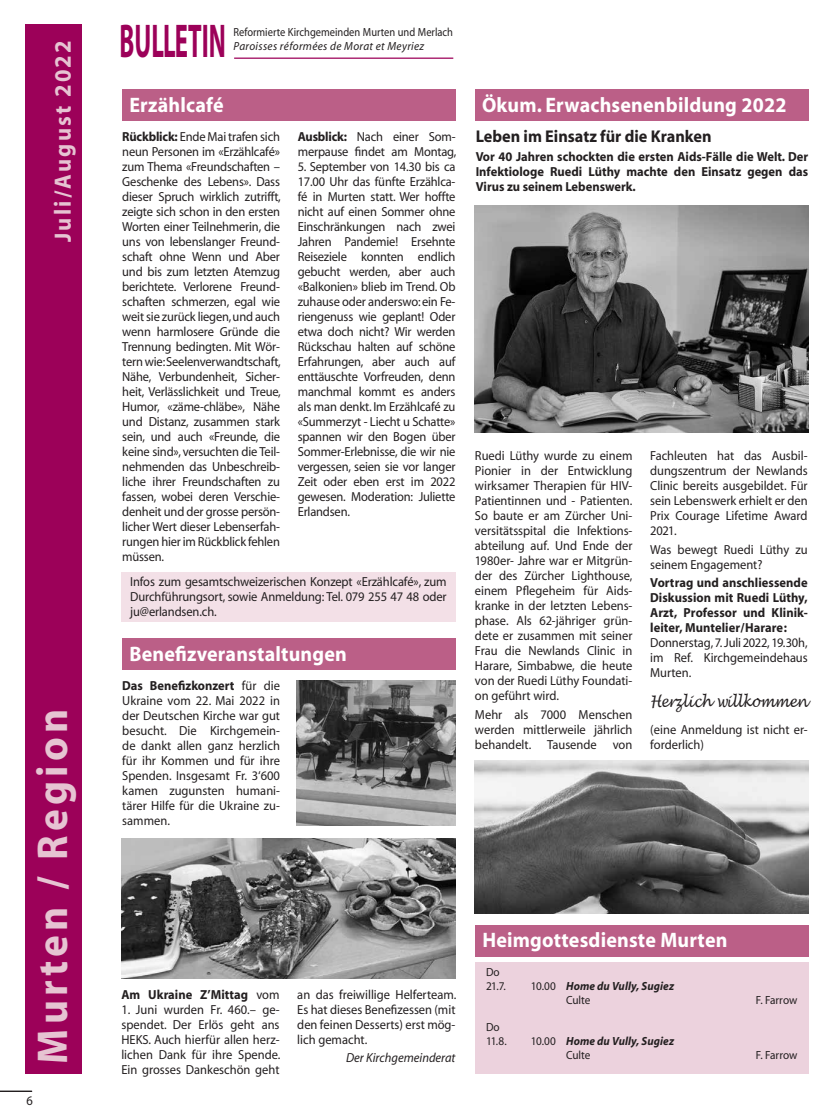
<style>
.page{position:relative;width:833px;height:1120px;background:#fff}
.page>*{position:absolute;margin:0;border:0;box-sizing:border-box;transform-origin:0 0}
.t1{font:700 47.62px "Myriad";color:#9c0159;scale:.52 1}
.t2{font:700 43.38px "Myriad";letter-spacing:.1em;color:#e6c4d2;scale:.95 1}
.t3{font:700 23.62px "Myriad";letter-spacing:.1em;color:#e6c4d2;scale:.95 1}
.t4{font:700 21px "Myriad";letter-spacing:.01em;color:#fff;scale:.95 1}
.t5{font:700 17px "Myriad";color:#231f20;scale:.95 1}
.t6{font:italic 15.75px "Lucida Handwriting";letter-spacing:-.015em;color:#231f20;scale:.86 1}
.t7{font:13.12px/15px "Myriad";letter-spacing:-.005em;color:#231f20;text-align:justify;scale:.95 1}
.t8{font:700 13.12px/15px "Myriad";color:#231f20;text-align:justify;scale:.95 1}
.t9{font:italic 13.12px "Myriad";color:#231f20;scale:.95 1}
.t10{font:italic 700 11.75px/13.8px "Myriad";letter-spacing:.01em;color:#231f20;scale:.95 1}
.t11{font:11.75px "Myriad";color:#231f20;scale:.89 1}
.t12{font:11.75px/13.8px "Myriad";color:#231f20;scale:.95 1}
.t13{font:italic 11.75px "Myriad";letter-spacing:.03em;color:#231f20;scale:.95 1}
.s1{font-weight:700}
.s2{font-weight:400}
.s3{font-weight:400;font-style:normal}
</style>
<div class="page">
<div style="left:475px;top:925px;width:333px;height:32px;background:#bb5f87"></div>
<div style="left:475px;top:962px;width:333px;height:111px;background:#ecd2dd"></div>
<div style="left:25px;top:25px;width:56px;height:1049px;background:#9c0159"></div>
<div style="left:122px;top:638px;width:333px;height:32px;background:#bb5f87"></div>
<img style="left:297px;top:680px;width:158px;height:146px">
<img style="left:121px;top:838px;width:334px;height:140px">
<div style="left:121px;top:572px;width:334px;height:50px;background:#f3e0e7"></div>
<div style="left:122px;top:89px;width:333px;height:31px;background:#bb5f87"></div>
<div style="left:475px;top:89px;width:333px;height:31px;background:#bb5f87"></div>
<img style="left:475px;top:206px;width:333px;height:227px">
<img style="left:475px;top:760px;width:333px;height:153px">
<hr style="left:234px;top:58px;width:219px;height:1px;background:#9c0159">
<hr style="left:0;top:1091px;width:32px;height:1px;background:#231f20">
<h3 class="t3" style="left:51px;top:242px;width:213px;rotate:-90deg">Juli/August 2022</h3>
<h2 class="t2" style="left:30px;top:1063px;width:374px;rotate:-90deg">Murten / Region</h2>
<p class="t7" style="left:26px;top:1093px;width:8px">6</p>
<h1 class="t1" style="left:120px;top:17px;width:206px">BULLETIN</h1>
<p class="t11" style="left:233px;top:26px;width:248px">Reformierte Kirchgemeinden Murten und Merlach</p>
<p class="t13" style="left:233px;top:40px;width:202px">Paroisses réformées de Morat et Meyriez</p>
<h3 class="t4" style="left:129px;top:94px;width:101px">Erzählcafé</h3>
<p class="t7" style="left:122px;top:130px;width:168px"><span class="s1">Rückblick:</span> Ende Mai trafen sich neun Personen im «Erzählcafé» zum Thema «Freundschaften – Geschenke des Lebens». Dass dieser Spruch wirklich zutrifft, zeigte sich schon in den ersten Worten einer Teilnehmerin, die uns von lebenslanger Freund&shy;schaft ohne Wenn und Aber und bis zum letzten Atemzug berichtete. Verlorene Freund&shy;schaften schmerzen, egal wie weit sie zurück liegen, und auch wenn harmlosere Gründe die Trennung bedingten. Mit Wör&shy;tern wie: Seelenverwandtschaft, Nähe, Verbundenheit, Sicher&shy;heit, Verlässlichkeit und Treue, Humor, «zäme-chläbe», Nähe und Distanz, zusammen stark sein, und auch «Freunde, die keine sind», versuchten die Teil&shy;nehmenden das Unbeschreib&shy;liche ihrer Freundschaften zu fassen, wobei deren Verschie&shy;denheit und der grosse persön&shy;licher Wert dieser Lebenserfah&shy;rungen hier im Rückblick fehlen müssen.</p>
<p class="t7" style="left:298px;top:130px;width:168px"><span class="s1">Ausblick:</span> Nach einer Som&shy;merpause findet am Montag,</p>
<p class="t7" style="left:298px;top:160px;width:168px">5. September von 14.30 bis ca 17.00 Uhr das fünfte Erzählca&shy;fé in Murten statt. Wer hoffte nicht auf einen Sommer ohne Einschränkungen nach zwei Jahren Pandemie! Ersehnte Reiseziele konnten endlich gebucht werden, aber auch «Balkonien» blieb im Trend. Ob zuhause oder anderswo: ein Fe&shy;riengenuss wie geplant! Oder etwa doch nicht? Wir werden Rückschau halten auf schöne Erfahrungen, aber auch auf enttäuschte Vorfreuden, denn manchmal kommt es anders als man denkt. Im Erzählcafé zu «Summerzyt - Liecht u Schatte» spannen wir den Bogen über Sommer-Erlebnisse, die wir nie vergessen, seien sie vor langer Zeit oder eben erst im 2022 gewesen. Moderation: Juliette Erlandsen.</p>
<p class="t7" style="left:130px;top:574px;width:334px">Infos zum gesamtschweizerischen Konzept «Erzählcafé», zum Durchführungsort, sowie Anmeldung: Tel. 079 255 47 48 oder ju@erlandsen.ch.</p>
<h3 class="t4" style="left:129px;top:643px;width:230px">Benefizveranstaltungen</h3>
<p class="t7" style="left:122px;top:679px;width:168px"><span class="s1">Das Benefizkonzert</span> für die Ukraine vom 22. Mai 2022 in der Deutschen Kirche war gut besucht. Die Kirchgemein&shy;de dankt allen ganz herzlich für ihr Kommen und für ihre Spenden. Insgesamt Fr. 3‘600 kamen zugunsten humani&shy;tärer Hilfe für die Ukraine zu&shy;sammen.</p>
<h3 class="t4" style="left:482px;top:94px;width:322px">Ökum. Erwachsenenbildung 2022</h3>
<p class="t5" style="left:476px;top:128px;width:250px">Leben im Einsatz für die Kranken</p>
<p class="t8" style="left:476px;top:149px;width:351px">Vor 40 Jahren schockten die ersten Aids-Fälle die Welt. Der Infektiologe Ruedi Lüthy machte den Einsatz gegen das Virus zu seinem Lebenswerk.</p>
<p class="t7" style="left:475px;top:449px;width:167px">Ruedi Lüthy wurde zu einem Pionier in der Entwicklung wirksamer Therapien für HIV-Patientinnen und - Patienten.<br>So baute er am Zürcher Uni&shy;versitätsspital die Infektions&shy;abteilung auf. Und Ende der 1980er- Jahre war er Mitgrün&shy;der des Zürcher Lighthouse, einem Pflegeheim für Aids&shy;kranke in der letzten Lebens&shy;phase. Als 62-jähriger grün&shy;dete er zusammen mit seiner Frau die Newlands Clinic in Harare, Simbabwe, die heute von der Ruedi Lüthy Foundati&shy;on geführt wird.</p>
<p class="t7" style="left:475px;top:707px;width:167px">Mehr als 7000 Menschen werden mittlerweile jährlich behandelt. Tausende von</p>
<p class="t7" style="left:650px;top:449px;width:167px">Fachleuten hat das Ausbil&shy;dungszentrum der Newlands Clinic bereits ausgebildet. Für sein Lebenswerk erhielt er den Prix Courage Lifetime Award 2021.</p>
<p class="t7" style="left:650px;top:542px;width:167px">Was bewegt Ruedi Lüthy zu seinem Engagement?</p>
<p class="t8" style="left:650px;top:576px;width:167px">Vortrag und anschliessende Diskussion mit Ruedi Lüthy, Arzt, Professor und Klinik&shy;leiter, Muntelier/Harare:</p>
<p class="t7" style="left:650px;top:636px;width:167px">Donnerstag, 7. Juli 2022, 19.30h, im Ref. Kirchgemeindehaus Murten.</p>
<p class="t6" style="left:650px;top:692px;width:184px">Herzlich willkommen</p>
<p class="t7" style="left:650px;top:722px;width:167px">(eine Anmeldung ist nicht er&shy;forderlich)</p>
<p class="t8" style="left:121px;top:987px;width:168px">Am Ukraine Z’Mittag <span class="s2">vom</span></p>
<p class="t7" style="left:121px;top:1002px;width:169px">1. Juni wurden Fr. 460.– ge&shy;spendet. Der Erlös geht ans HEKS. Auch hierfür allen herz&shy;lichen Dank für ihre Spende.<br>Ein grosses Dankeschön geht</p>
<p class="t7" style="left:297px;top:987px;width:169px">an das freiwillige Helferteam.<br>Es hat dieses Benefizessen (mit den feinen Desserts) erst mög&shy;lich gemacht.</p>
<p class="t9" style="left:346px;top:1051px;width:117px">Der Kirchgemeinderat</p>
<h3 class="t4" style="left:482px;top:929px;width:259px">Heimgottesdienste Murten</h3>
<p class="t12" style="left:486px;top:966px;width:22px">Do<br>21.7.</p>
<p class="t10" style="left:566px;top:979px;width:115px;text-indent:-35px"><span class="s3">10.00</span> Home du Vully, Sugiez<br><span class="s3">Culte</span></p>
<p class="t12" style="left:486px;top:1021px;width:23px">Do<br>11.8.</p>
<p class="t10" style="left:531px;top:1034px;width:152px"><span class="s3">10.00</span> Home du Vully, Sugiez</p>
<p class="t12" style="left:756px;top:993px;width:45px">F. Farrow</p>
<p class="t12" style="left:566px;top:1048px;width:27px">Culte</p>
<p class="t12" style="left:756px;top:1048px;width:45px">F. Farrow</p>
</div>
